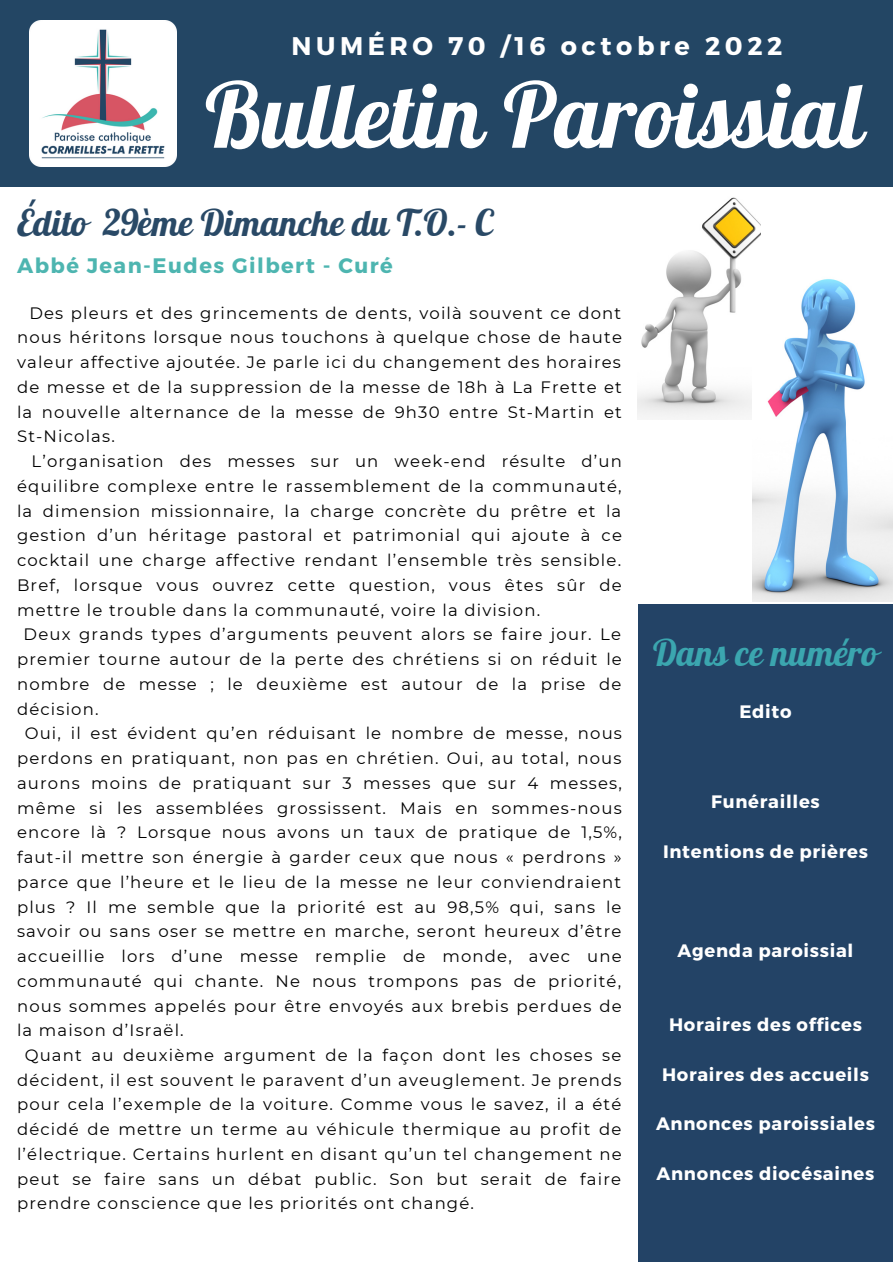
<style>
.page{position:relative;width:893px;height:1264px;background:#fff}
.page>*{position:absolute;margin:0;border:0;box-sizing:border-box;transform-origin:0 0}
.t1{font:89.85px "Lobster";color:#fff}
.t2{font:36px "Lobster";color:#294966}
.t3{font:36px "Lobster";color:#3ba6af}
.t4{font:700 25.5px "Montserrat";letter-spacing:.18em;color:#fff}
.t5{font:700 21px "Montserrat";letter-spacing:.07em;color:#4db5b0}
.t6{font:700 18px "Montserrat";letter-spacing:.04em;color:#fff}
.t7{font:16.5px/24.8px "Montserrat";letter-spacing:.07em;color:#000;text-align:justify}
</style>
<div class="page">
<div style="left:638px;top:604px;width:254px;height:658px;background:#234366"></div>
<div style="left:0;top:0;width:892px;height:187px;background:#234664"></div>
<img style="left:30px;top:21px;width:146px;height:146px">
<img style="left:638px;top:197px;width:122px;height:221px">
<img style="left:752px;top:268px;width:140px;height:333px">
<h3 class="t4" style="left:291px;top:29px;width:492px">NUMÉRO 70 /16 octobre 2022</h3>
<h1 class="t1" style="left:205px;top:58px;width:660px">Bulletin Paroissial</h1>
<h2 class="t2" style="left:17px;top:199px;width:477px">Édito 29ème Dimanche du T.O.- C</h2>
<p class="t5" style="left:17px;top:252px;width:377px">Abbé Jean-Eudes Gilbert - Curé</p>
<p class="t7" style="left:17px;top:300px;width:606px;text-indent:12px">Des pleurs et des grincements de dents, voilà souvent ce dont nous héritons lorsque nous touchons à quelque chose de haute valeur affective ajoutée. Je parle ici du changement des horaires de messe et de la suppression de la messe de 18h à La Frette et la nouvelle alternance de la messe de 9h30 entre St-Martin et St-Nicolas.</p>
<p class="t7" style="left:31px;top:449px;width:592px">L’organisation des messes sur un week-end résulte d’un</p>
<p class="t7" style="left:17px;top:473px;width:606px">équilibre complexe entre le rassemblement de la communauté,</p>
<p class="t7" style="left:17px;top:498px;width:605px">la dimension missionnaire, la charge concrète du prêtre et la</p>
<p class="t7" style="left:17px;top:523px;width:606px">gestion d’un héritage pastoral et patrimonial qui ajoute à ce</p>
<p class="t7" style="left:17px;top:548px;width:605px">cocktail une charge affective rendant l’ensemble très sensible.</p>
<p class="t7" style="left:17px;top:572px;width:606px">Bref, lorsque vous ouvrez cette question, vous êtes sûr de</p>
<p class="t7" style="left:17px;top:597px;width:524px">mettre le trouble dans la communauté, voire la division.</p>
<p class="t7" style="left:24px;top:622px;width:599px">Deux grands types d’arguments peuvent alors se faire jour. Le</p>
<p class="t7" style="left:17px;top:647px;width:606px">premier tourne autour de la perte des chrétiens si on réduit le</p>
<p class="t7" style="left:17px;top:671px;width:605px">nombre de messe ; le deuxième est autour de la prise de</p>
<p class="t7" style="left:17px;top:696px;width:83px">décision.</p>
<p class="t7" style="left:25px;top:721px;width:598px">Oui, il est évident qu’en réduisant le nombre de messe, nous</p>
<p class="t7" style="left:17px;top:745px;width:606px">perdons en pratiquant, non pas en chrétien. Oui, au total, nous</p>
<p class="t7" style="left:17px;top:770px;width:606px">aurons moins de pratiquant sur 3 messes que sur 4 messes,</p>
<p class="t7" style="left:17px;top:795px;width:606px">même si les assemblées grossissent. Mais en sommes-nous</p>
<p class="t7" style="left:17px;top:820px;width:606px">encore là ? Lorsque nous avons un taux de pratique de 1,5%,</p>
<p class="t7" style="left:17px;top:844px;width:606px">faut-il mettre son énergie à garder ceux que nous « perdrons »</p>
<p class="t7" style="left:17px;top:869px;width:605px">parce que l’heure et le lieu de la messe ne leur conviendraient</p>
<p class="t7" style="left:17px;top:894px;width:606px">plus ? Il me semble que la priorité est au 98,5% qui, sans le</p>
<p class="t7" style="left:17px;top:919px;width:606px">savoir ou sans oser se mettre en marche, seront heureux d’être</p>
<p class="t7" style="left:17px;top:943px;width:606px">accueillie lors d’une messe remplie de monde, avec une</p>
<p class="t7" style="left:17px;top:968px;width:605px">communauté qui chante. Ne nous trompons pas de priorité,</p>
<p class="t7" style="left:17px;top:993px;width:606px">nous sommes appelés pour être envoyés aux brebis perdues de</p>
<p class="t7" style="left:17px;top:1017px;width:168px">la maison d’Israël.</p>
<p class="t7" style="left:25px;top:1042px;width:598px">Quant au deuxième argument de la façon dont les choses se</p>
<p class="t7" style="left:17px;top:1067px;width:606px">décident, il est souvent le paravent d’un aveuglement. Je prends</p>
<p class="t7" style="left:17px;top:1092px;width:605px">pour cela l’exemple de la voiture. Comme vous le savez, il a été</p>
<p class="t7" style="left:17px;top:1116px;width:606px">décidé de mettre un terme au véhicule thermique au profit de</p>
<p class="t7" style="left:17px;top:1141px;width:606px">l’électrique. Certains hurlent en disant qu’un tel changement ne</p>
<p class="t7" style="left:17px;top:1166px;width:605px">peut se faire sans un débat public. Son but serait de faire</p>
<p class="t7" style="left:17px;top:1191px;width:458px">prendre conscience que les priorités ont changé.</p>
<h2 class="t3" style="left:653px;top:629px;width:226px">Dans ce numéro</h2>
<p class="t6" style="left:739px;top:700px;width:54px">Edito</p>
<p class="t6" style="left:711px;top:790px;width:110px">Funérailles</p>
<p class="t6" style="left:663px;top:839px;width:206px">Intentions de prières</p>
<p class="t6" style="left:677px;top:938px;width:177px">Agenda paroissial</p>
<p class="t6" style="left:669px;top:1012px;width:194px">Horaires des offices</p>
<p class="t6" style="left:662px;top:1062px;width:208px">Horaires des accueils</p>
<p class="t6" style="left:656px;top:1111px;width:220px">Annonces paroissiales</p>
<p class="t6" style="left:656px;top:1161px;width:219px">Annonces diocésaines</p>
</div>
